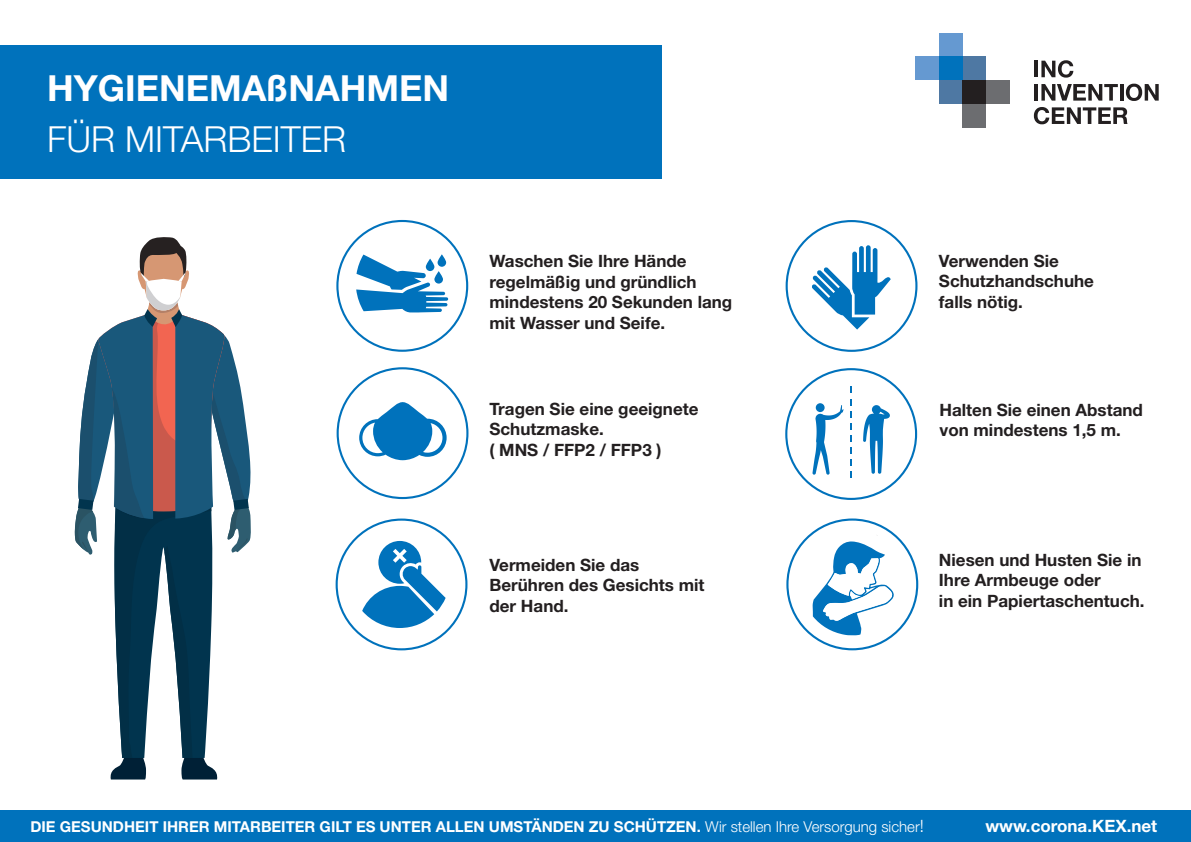
<style>
.page{position:relative;width:1191px;height:842px;background:#fff}
.page>*{position:absolute;margin:0;border:0;box-sizing:border-box;transform-origin:0 0}
.t1{font:700 36px "Helvetica Neue LT Std";color:#fff}
.t2{font:300 36px "Helvetica Neue LT Std";color:#fff}
.t3{font:700 17px/20.4px "Helvetica Neue LT Std";color:#231f20}
.t4{font:700 17px "Helvetica Neue LT Std";color:#fff}
.t5{font:700 15px "Helvetica Neue LT Std";color:#fff}
.s1{font-weight:300}
.s2{font-weight:300;font-size:17px}
</style>
<div class="page">
<div style="left:0;top:45px;width:661px;height:134px;background:#0072bc"></div>
<div style="left:915px;top:57px;width:24px;height:23px;background:#6599d1"></div>
<div style="left:962px;top:57px;width:24px;height:23px;background:#4e78a3"></div>
<div style="left:939px;top:80px;width:23px;height:24px;background:#4e78a3"></div>
<div style="left:939px;top:33px;width:23px;height:24px;background:#6599d1"></div>
<div style="left:939px;top:57px;width:23px;height:23px;background:#0072bc"></div>
<div style="left:962px;top:104px;width:24px;height:23px;background:#6c6d70"></div>
<div style="left:986px;top:80px;width:23px;height:24px;background:#6c6d70"></div>
<div style="left:962px;top:80px;width:24px;height:24px;background:#231f20"></div>
<hr style="left:1034px;top:61px;width:4px;height:16px;background:#231f20">
<svg style="left:1041px;top:60px;width:32px;height:18px"></svg>
<hr style="left:1034px;top:84px;width:4px;height:17px;background:#231f20">
<svg style="left:1041px;top:84px;width:76px;height:17px"></svg>
<svg style="left:1120px;top:84px;width:3px;height:17px"></svg>
<svg style="left:1125px;top:84px;width:33px;height:17px"></svg>
<svg style="left:1033px;top:107px;width:94px;height:17px"></svg>
<svg style="left:336px;top:220px;width:132px;height:132px"></svg>
<svg style="left:785px;top:220px;width:132px;height:132px"></svg>
<div style="left:0;top:810px;width:1191px;height:32px;background:#0072bc"></div>
<svg style="left:74px;top:237px;width:177px;height:543px"></svg>
<svg style="left:336px;top:367px;width:132px;height:132px"></svg>
<svg style="left:785px;top:368px;width:132px;height:132px"></svg>
<svg style="left:335px;top:518px;width:132px;height:132px"></svg>
<svg style="left:786px;top:518px;width:132px;height:132px"></svg>
<h1 class="t1" style="left:47px;top:66px;width:403px">HYGIENEMAßNAHMEN</h1>
<h1 class="t2" style="left:47px;top:117px;width:300px">FÜR MITARBEITER</h1>
<p class="t3" style="left:489px;top:251px;width:244px">Waschen Sie Ihre Hände regelmäßig und gründlich mindestens 20 Sekunden lang mit Wasser und Seife.</p>
<p class="t3" style="left:489px;top:398px;width:211px">Tragen Sie eine geeignete<br>Schutzmaske.<br>( MNS / FFP2 / FFP3 )</p>
<p class="t3" style="left:489px;top:554px;width:217px">Vermeiden Sie das<br>Berühren des Gesichts mit der Hand.</p>
<p class="t3" style="left:939px;top:250px;width:156px">Verwenden Sie<br>Schutzhandschuhe falls nötig.</p>
<p class="t3" style="left:939px;top:399px;width:205px">Halten Sie einen Abstand von mindestens 1,5 m.</p>
<p class="t3" style="left:939px;top:549px;width:207px">Niesen und Husten Sie in<br>Ihre Armbeuge oder<br>in ein Papiertaschentuch.</p>
<p class="t5" style="left:30px;top:817px;width:895px">DIE GESUNDHEIT IHRER MITARBEITER GILT ES UNTER ALLEN UMSTÄNDEN ZU SCHÜTZEN. <span class="s1">Wir stellen Ihre Versorgung sicher</span><span class="s2">!</span></p>
<p class="t4" style="left:985px;top:815px;width:173px">www.corona.KEX.net</p>
</div>
